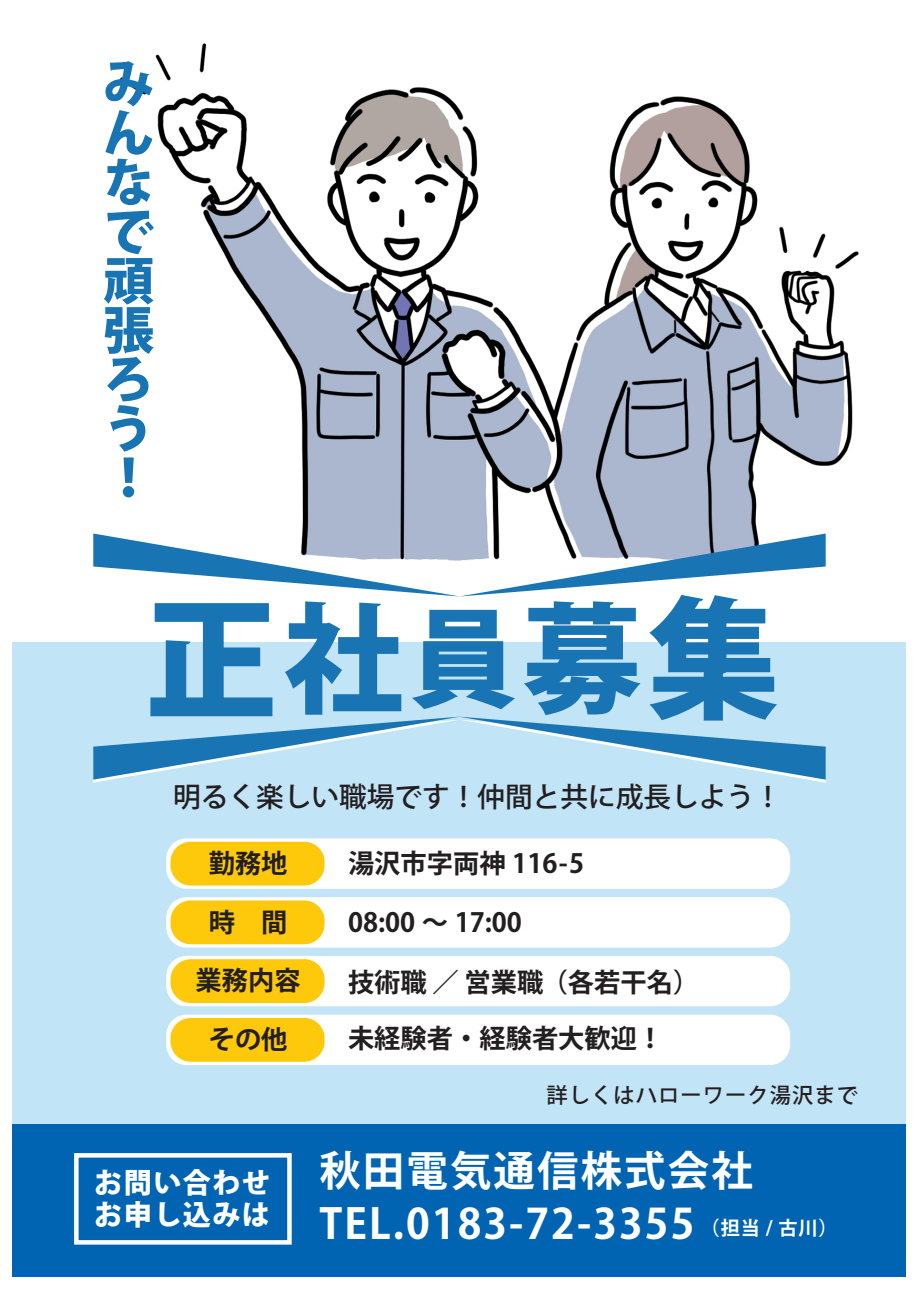
<style>
.page{position:relative;width:919px;height:1289px;background:#fff}
.page>*{position:absolute;margin:0;border:0;box-sizing:border-box;transform-origin:0 0}
.t1{font:800 132.15px "Koz Go Pro";color:#1974b4}
.t2{font:800 50.85px/49.2px "Koz Go Pro";color:#1974b4}
.t3{font:700 41.4px/52.5px "Koz Go Pro";letter-spacing:.05em;color:#fff}
.t4{font:800 28.05px/31.8px "Koz Go Pro";letter-spacing:.05em;color:#fff}
.t5{font:500 27.6px "Koz Go Pro";color:#231f20}
.t6{font:700 26.25px "Koz Go Pro";color:#231f20}
.t7{font:500 21.3px "Koz Go Pro";letter-spacing:.05em;color:#231f20}
.s1{font-size:119.25px}
.s2{font-size:107.7px}
.s3{font-size:19.2px}
</style>
<div class="page">
<img style="left:119px;top:43px;width:740px;height:524px">
<div style="left:13px;top:642px;width:893px;height:634px;background:#c2e4f7"></div>
<div style="left:13px;top:1124px;width:893px;height:152px;background:#0164b2"></div>
<div style="left:166px;top:838px;width:624px;height:50px;background:#fff;border-radius:20px"></div>
<div style="left:170px;top:841px;width:154px;height:44px;background:#fec80b;border-radius:20px"></div>
<div style="left:166px;top:1014px;width:624px;height:51px;background:#fff;border-radius:20px"></div>
<div style="left:170px;top:1017px;width:154px;height:44px;background:#fec80b;border-radius:20px"></div>
<div style="left:166px;top:897px;width:624px;height:50px;background:#fff;border-radius:20px"></div>
<div style="left:170px;top:900px;width:154px;height:44px;background:#fec80b;border-radius:20px"></div>
<div style="left:166px;top:955px;width:624px;height:51px;background:#fff;border-radius:20px"></div>
<div style="left:170px;top:959px;width:154px;height:43px;background:#fec80b;border-radius:20px"></div>
<div style="left:74px;top:1153px;width:218px;height:91px;border:4px solid #fff"></div>
<svg style="left:93px;top:533px;width:732px;height:64px"></svg>
<svg style="left:93px;top:716px;width:732px;height:66px"></svg>
<h2 class="t2" style="left:103px;top:63px;width:52px">みんなで頑張ろう！</h2>
<h1 class="t1" style="left:145px;top:573px;width:636px">正<span class="s1">社</span><span class="s2">員</span><span class="s1">募</span>集</h1>
<p class="t5" style="left:173px;top:778px;width:610px">明るく楽しい職場です！仲間と共に成長しよう！</p>
<p class="t6" style="left:209px;top:846px;width:80px">勤務地</p>
<p class="t6" style="left:348px;top:846px;width:237px">湯沢市字両神 116-5</p>
<p class="t6" style="left:209px;top:905px;width:80px">時　間</p>
<p class="t6" style="left:348px;top:905px;width:175px">08:00 ～ 17:00</p>
<p class="t6" style="left:195px;top:963px;width:107px">業務内容</p>
<p class="t6" style="left:348px;top:965px;width:353px">技術職 ／ 営業職 （各若干名）</p>
<p class="t6" style="left:209px;top:1022px;width:80px">その他</p>
<p class="t6" style="left:348px;top:1021px;width:317px">未経験者・経験者大歓迎！</p>
<p class="t4" style="left:94px;top:1168px;width:177px">お問い合わせお申し込みは</p>
<p class="t7" style="left:546px;top:1081px;width:313px">詳しくはハローワーク湯沢まで</p>
<h3 class="t3" style="left:319px;top:1147px;width:519px">秋田電気通信株式会社<br>TEL.0183-72-3355 <span class="s3">（担当 / 古川）</span></h3>
</div>
